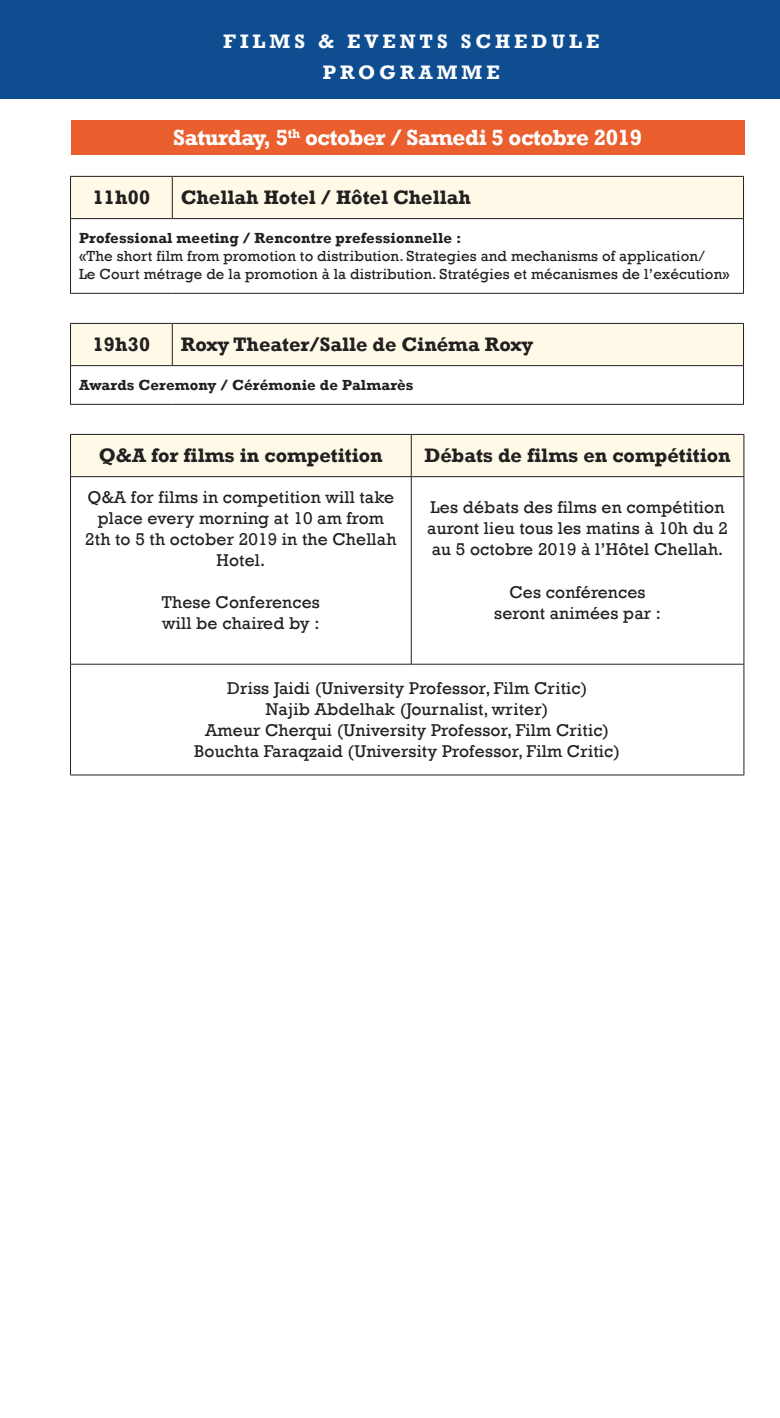
<style>
.page{position:relative;width:780px;height:1418px;background:#fff}
.page>*{position:absolute;margin:0;border:0;box-sizing:border-box;transform-origin:0 0}
.t1{font:700 22.5px "Rockwell";letter-spacing:-.02em;color:#fff}
.t2{font:700 20px "Rockwell";color:#231f20}
.t3{font:700 20px/31px "Rockwell";letter-spacing:.2em;color:#fff;text-align:center}
.t4{font:17.5px/21px "Rockwell";letter-spacing:.01em;color:#231f20;text-align:center}
.t5{font:15px/18px "Rockwell";letter-spacing:.01em;color:#231f20}
.t6{font:700 15px "Rockwell";letter-spacing:.01em;color:#231f20}
</style>
<div class="page">
<div style="left:0;top:0;width:780px;height:99px;background:#0f4d91"></div>
<div style="left:71px;top:120px;width:673px;height:35px;background:#ea5f2d"></div>
<div style="left:71px;top:177px;width:672px;height:41px;background:#fefae7"></div>
<hr style="left:70px;top:176px;width:102px;height:1px;background:#231f20">
<hr style="left:70px;top:177px;width:1px;height:41px;background:#231f20">
<hr style="left:172px;top:176px;width:571px;height:1px;background:#231f20">
<hr style="left:172px;top:177px;width:1px;height:41px;background:#231f20">
<hr style="left:743px;top:177px;width:1px;height:41px;background:#231f20">
<hr style="left:70px;top:218px;width:102px;height:1px;background:#231f20">
<hr style="left:70px;top:219px;width:1px;height:74px;background:#231f20">
<hr style="left:172px;top:218px;width:571px;height:1px;background:#231f20">
<hr style="left:743px;top:219px;width:1px;height:74px;background:#231f20">
<hr style="left:70px;top:293px;width:102px;height:1px;background:#231f20">
<hr style="left:172px;top:293px;width:571px;height:1px;background:#231f20">
<div style="left:71px;top:324px;width:672px;height:41px;background:#fefae7"></div>
<hr style="left:70px;top:323px;width:102px;height:1px;background:#231f20">
<hr style="left:70px;top:324px;width:1px;height:41px;background:#231f20">
<hr style="left:172px;top:323px;width:571px;height:1px;background:#231f20">
<hr style="left:172px;top:324px;width:1px;height:41px;background:#231f20">
<hr style="left:743px;top:324px;width:1px;height:41px;background:#231f20">
<hr style="left:70px;top:365px;width:102px;height:1px;background:#231f20">
<hr style="left:70px;top:366px;width:1px;height:38px;background:#231f20">
<hr style="left:172px;top:365px;width:571px;height:1px;background:#231f20">
<hr style="left:743px;top:366px;width:1px;height:38px;background:#231f20">
<hr style="left:70px;top:404px;width:102px;height:1px;background:#231f20">
<hr style="left:172px;top:404px;width:571px;height:1px;background:#231f20">
<div style="left:71px;top:435px;width:672px;height:41px;background:#fefae7"></div>
<hr style="left:70px;top:434px;width:341px;height:1px;background:#231f20">
<hr style="left:70px;top:435px;width:1px;height:41px;background:#231f20">
<hr style="left:411px;top:434px;width:333px;height:1px;background:#231f20">
<hr style="left:411px;top:435px;width:1px;height:41px;background:#231f20">
<hr style="left:743px;top:435px;width:1px;height:41px;background:#231f20">
<hr style="left:70px;top:476px;width:341px;height:1px;background:#231f20">
<hr style="left:70px;top:477px;width:1px;height:187px;background:#231f20">
<hr style="left:411px;top:476px;width:333px;height:1px;background:#231f20">
<hr style="left:743px;top:477px;width:1px;height:187px;background:#231f20">
<hr style="left:70px;top:664px;width:1px;height:110px;background:#231f20">
<hr style="left:743px;top:664px;width:1px;height:110px;background:#231f20">
<hr style="left:70px;top:774px;width:341px;height:1px;background:#231f20">
<hr style="left:411px;top:774px;width:333px;height:1px;background:#231f20">
<hr style="left:411px;top:477px;width:1px;height:187px;background:#231f20">
<hr style="left:70px;top:663px;width:341px;height:1px;background:#231f20">
<hr style="left:411px;top:663px;width:333px;height:1px;background:#231f20">
<p class="t3" style="left:223px;top:26px;width:378px">FILMS &amp; EVENTS SCHEDULE<br>PROGRAMME</p>
<p class="t1" style="left:173px;top:124px;width:470px">Saturday, 5<sup>th</sup> october / Samedi 5 octobre 2019</p>
<p class="t2" style="left:93px;top:185px;width:59px">11h00</p>
<p class="t2" style="left:181px;top:185px;width:292px">Chellah Hotel / Hôtel Chellah</p>
<p class="t6" style="left:79px;top:229px;width:384px">Professional meeting / Rencontre prefessionnelle :</p>
<p class="t5" style="left:79px;top:247px;width:652px">«The short film from promotion to distribution. Strategies and mechanisms of application/<br>Le Court métrage de la promotion à la distribution. Stratégies et mécanismes de l’exécution»</p>
<p class="t2" style="left:93px;top:332px;width:59px">19h30</p>
<p class="t2" style="left:181px;top:332px;width:354px">Roxy Theater/Salle de Cinéma Roxy</p>
<p class="t6" style="left:79px;top:376px;width:336px">Awards Ceremony / Cérémonie de Palmarès</p>
<p class="t2" style="left:99px;top:443px;width:285px">Q&amp;A for films in competition</p>
<p class="t2" style="left:424px;top:443px;width:308px">Débats de films en compétition</p>
<p class="t4" style="left:85px;top:487px;width:312px">Q&amp;A for films in competition will take place every morning at 10 am from<br>2th to 5 th october 2019 in the Chellah<br>Hotel.</p>
<p class="t4" style="left:162px;top:592px;width:160px;text-align:left">These Conferences will be chaired by :</p>
<p class="t4" style="left:427px;top:497px;width:302px;text-align:left">Les débats des films en compétition auront lieu tous les matins à 10h du 2 au 5 octobre 2019 à l’Hôtel Chellah.</p>
<p class="t4" style="left:494px;top:581px;width:168px">Ces conférences seront animées par :</p>
<p class="t4" style="left:194px;top:678px;width:427px">Driss Jaidi (University Professor, Film Critic)<br>Najib Abdelhak (Journalist, writer)<br>Ameur Cherqui (University Professor, Film Critic)<br>Bouchta Faraqzaid (University Professor, Film Critic)</p>
</div>
